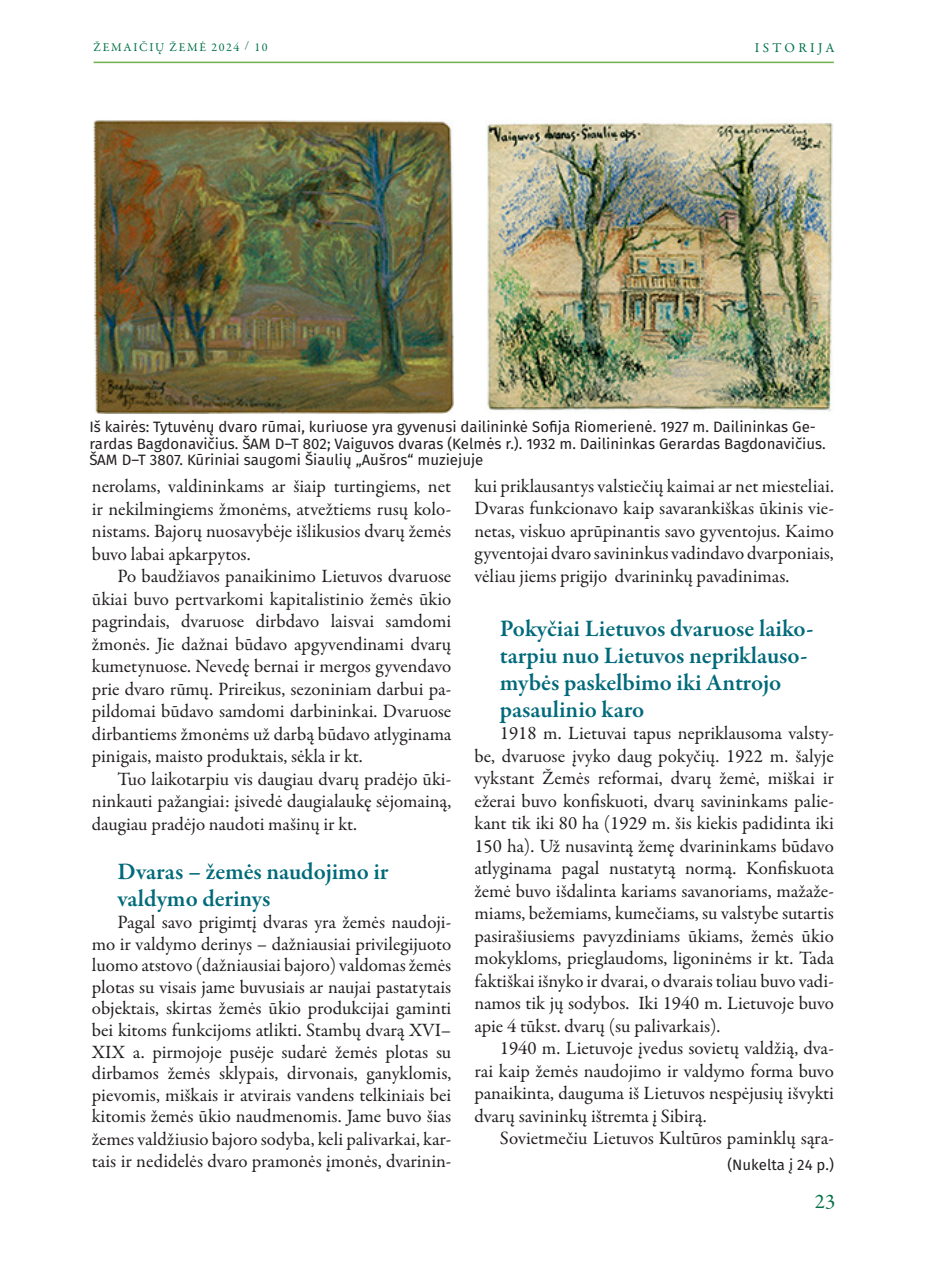
<style>
.page{position:relative;width:936px;height:1276px;background:#fff}
.page>*{position:absolute;margin:0;border:0;box-sizing:border-box;transform-origin:0 0}
.tekstas{font:600 24px "Garamond Premr Pro";color:#006a7a}
.t1{font:21px "Garamond Premr Pro";color:#017045}
.tekstas-2{font:18.9px/22.5px "Garamond Premr Pro";color:#231f20;text-align:justify}
.parašas{font:15px/16.5px "Fira Sans";color:#231f20}
.nukelta{font:15px "Fira Sans";color:#231f20}
.t2{font:13.5px "Garamond Premr Pro";letter-spacing:.25em;color:#017045}
.t3{font:12px "Garamond Premr Pro";letter-spacing:.14em;color:#017045}
</style>
<div class="page">
<hr style="left:94px;top:62px;width:739px;height:1px;background:#6fb048">
<img style="left:93px;top:119px;width:360px;height:294px">
<img style="left:485px;top:119px;width:348px;height:293px">
<p class="t3" style="left:94px;top:40px;width:175px">ŽEMAIČIŲ ŽEMĖ 2024 / 10</p>
<p class="t2" style="left:754px;top:39px;width:81px">ISTORIJA</p>
<p class="parašas" style="left:89px;top:420px;width:738px">Iš kairės: Tytuvėnų dvaro rūmai, kuriuose yra gyvenusi dailininkė Sofija Riomerienė. 1927 m. Dailininkas Ge&shy;rardas Bagdonavičius. ŠAM D–T 802; Vaiguvos dvaras (Kelmės r.). 1932 m. Dailininkas Gerardas Bagdonavičius.<br>ŠAM D–T 3807. Kūriniai saugomi Šiaulių „Aušros“ muziejuje</p>
<p class="tekstas-2" style="left:92px;top:475px;width:361px">nerolams, valdininkams ar šiaip turtingiems, net ir nekilmingiems žmonėms, atvežtiems rusų kolo&shy;nistams. Bajorų nuosavybėje išlikusios dvarų žemės buvo labai apkarpytos.</p>
<p class="tekstas-2" style="left:92px;top:565px;width:361px;text-indent:26px">Po baudžiavos panaikinimo Lietuvos dvaruose ūkiai buvo pertvarkomi kapitalistinio žemės ūkio pagrindais, dvaruose dirbdavo laisvai samdomi žmonės. Jie dažnai būdavo apgyvendinami dvarų kumetynuose. Nevedę bernai ir mergos gyvendavo prie dvaro rūmų. Prireikus, sezoniniam darbui pa&shy;pildomai būdavo samdomi darbininkai. Dvaruose dirbantiems žmonėms už darbą būdavo atlyginama pinigais, maisto produktais, sėkla ir kt.</p>
<p class="tekstas-2" style="left:92px;top:768px;width:361px;text-indent:26px">Tuo laikotarpiu vis daugiau dvarų pradėjo ūki&shy;ninkauti pažangiai: įsivedė daugialaukę sėjomainą, daugiau pradėjo naudoti mašinų ir kt.</p>
<p class="tekstas" style="left:117px;top:857px;width:273px">Dvaras – žemės naudojimo ir</p>
<p class="tekstas" style="left:117px;top:884px;width:155px">valdymo derinys</p>
<p class="tekstas-2" style="left:92px;top:911px;width:361px;line-height:21.8px;text-indent:26px">Pagal savo prigimtį dvaras yra žemės naudoji&shy;mo ir valdymo derinys – dažniausiai privilegijuoto luomo atstovo (dažniausiai bajoro) valdomas žemės plotas su visais jame buvusiais ar naujai pastatytais objektais, skirtas žemės ūkio produkcijai gaminti bei kitoms funkcijoms atlikti. Stambų dvarą XVI– XIX a. pirmojoje pusėje sudarė žemės plotas su dirbamos žemės sklypais, dirvonais, ganyklomis, pievomis, miškais ir atvirais vandens telkiniais bei kitomis žemės ūkio naudmenomis. Jame buvo šias žemes valdžiusio bajoro sodyba, keli palivarkai, kar&shy;tais ir nedidelės dvaro pramonės įmonės, dvarinin-</p>
<p class="tekstas-2" style="left:474px;top:475px;width:361px">kui priklausantys valstiečių kaimai ar net miesteliai.<br>Dvaras funkcionavo kaip savarankiškas ūkinis vie&shy;netas, viskuo aprūpinantis savo gyventojus. Kaimo gyventojai dvaro savininkus vadindavo dvarponiais, vėliau jiems prigijo dvarininkų pavadinimas.</p>
<p class="tekstas" style="left:500px;top:614px;width:315px">Pokyčiai Lietuvos dvaruose laiko-</p>
<p class="tekstas" style="left:500px;top:641px;width:309px">tarpiu nuo Lietuvos nepriklauso-</p>
<p class="tekstas" style="left:500px;top:668px;width:283px">mybės paskelbimo iki Antrojo</p>
<p class="tekstas" style="left:500px;top:695px;width:146px">pasaulinio karo</p>
<p class="tekstas-2" style="left:474px;top:722px;width:361px;text-indent:26px">1918 m. Lietuvai tapus nepriklausoma valsty&shy;be, dvaruose įvyko daug pokyčių. 1922 m. šalyje vykstant Žemės reformai, dvarų žemė, miškai ir ežerai buvo konfiskuoti, dvarų savininkams palie&shy;kant tik iki 80 ha (1929 m. šis kiekis padidinta iki 150 ha). Už nusavintą žemę dvarininkams būdavo atlyginama pagal nustatytą normą. Konfiskuota žemė buvo išdalinta kariams savanoriams, mažaže&shy;miams, bežemiams, kumečiams, su valstybe sutartis pasirašiusiems pavyzdiniams ūkiams, žemės ūkio mokykloms, prieglaudoms, ligoninėms ir kt. Tada faktiškai išnyko ir dvarai, o dvarais toliau buvo vadi&shy;namos tik jų sodybos. Iki 1940 m. Lietuvoje buvo apie 4 tūkst. dvarų (su palivarkais).</p>
<p class="tekstas-2" style="left:474px;top:1037px;width:361px;text-indent:26px">1940 m. Lietuvoje įvedus sovietų valdžią, dva&shy;rai kaip žemės naudojimo ir valdymo forma buvo panaikinta, dauguma iš Lietuvos nespėjusių išvykti dvarų savininkų ištremta į Sibirą.</p>
<p class="tekstas-2" style="left:500px;top:1127px;width:335px">Sovietmečiu Lietuvos Kultūros paminklų sąra-</p>
<p class="nukelta" style="left:727px;top:1154px;width:108px">(Nukelta į 24 p.)</p>
<p class="t1" style="left:814px;top:1189px;width:22px">23</p>
</div>
